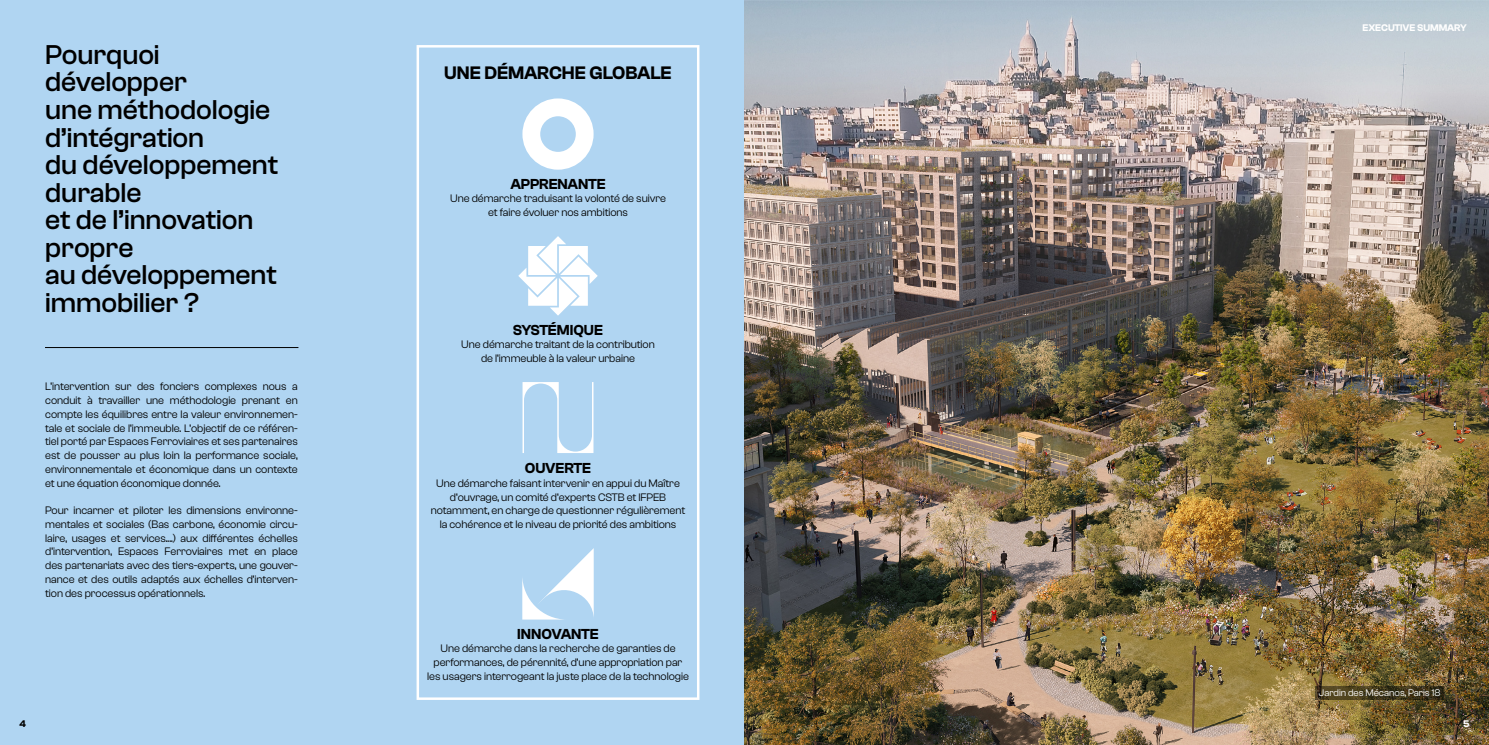
<style>
.page{position:relative;width:1489px;height:745px;background:#fff}
.page>*{position:absolute;margin:0;border:0;box-sizing:border-box;transform-origin:0 0}
.t1{font:500 28.12px/27.5px "Clash Grotesk";letter-spacing:-.005em;color:#000}
.t2{font:600 18.75px "Clash Grotesk";letter-spacing:-.005em;color:#000}
.t3{font:600 15px "Clash Grotesk";letter-spacing:-.015em;color:#000}
.t4{font:11.25px/13.8px "Clash Grotesk";letter-spacing:-.005em;color:#000;text-align:center}
.t5{font:10px "Clash Grotesk";color:#fff}
.t6{font:600 10px "Clash Grotesk";letter-spacing:-.015em;color:#fff}
.t7{font:600 10px "Clash Grotesk";color:#000}
</style>
<div class="page">
<div style="left:0;top:0;width:744px;height:744px;background:#b0d5f2"></div>
<hr style="left:45px;top:347px;width:253px;height:1px;background:#000">
<div style="left:522px;top:98px;width:71px;height:71px;background:#fff;border-radius:50%"></div>
<div style="left:540px;top:116px;width:35px;height:36px;background:#b0d5f2;border-radius:50%"></div>
<svg style="left:518px;top:236px;width:79px;height:79px"></svg>
<svg style="left:522px;top:382px;width:71px;height:71px"></svg>
<svg style="left:522px;top:549px;width:71px;height:70px"></svg>
<div style="left:416px;top:45px;width:283px;height:654px;border:2px solid #fff"></div>
<img style="left:744px;top:0;width:744px;height:744px">
<svg style="left:1315px;top:685px;width:128px;height:14px;background:#463b1d"></svg>
<h1 class="t1" style="left:45px;top:41px;width:234px">Pourquoi développer<br>une méthodologie d’intégration<br>du développement durable<br>et de l’innovation propre<br>au développement immobilier ?</h1>
<p class="t4" style="left:45px;top:379px;width:254px;text-align:justify">L’intervention sur des fonciers complexes nous a conduit à travailler une méthodologie prenant en compte les équilibres entre la valeur environnemen&shy;tale et sociale de l’immeuble. L’objectif de ce référen&shy;tiel porté par Espaces Ferroviaires et ses partenaires est de pousser au plus loin la performance sociale, environnementale et économique dans un contexte et une équation économique donnée.</p>
<p class="t4" style="left:45px;top:503px;width:254px;text-align:justify">Pour incarner et piloter les dimensions environne&shy;mentales et sociales (Bas carbone, économie circu&shy;laire, usages et services....) aux différentes échelles d’intervention, Espaces Ferroviaires met en place des partenariats avec des tiers-experts, une gouver&shy;nance et des outils adaptés aux échelles d’interven&shy;tion des processus opérationnels.</p>
<p class="t7" style="left:19px;top:717px;width:8px">4</p>
<h2 class="t2" style="left:444px;top:62px;width:229px">UNE DÉMARCHE GLOBALE</h2>
<h3 class="t3" style="left:510px;top:175px;width:97px">APPRENANTE</h3>
<p class="t4" style="left:450px;top:191px;width:217px">Une démarche traduisant la volonté de suivre et faire évoluer nos ambitions</p>
<h3 class="t3" style="left:513px;top:321px;width:92px">SYSTÉMIQUE</h3>
<p class="t4" style="left:461px;top:337px;width:195px">Une démarche traitant de la contribution de l’immeuble à la valeur urbaine</p>
<h3 class="t3" style="left:525px;top:459px;width:68px">OUVERTE</h3>
<p class="t4" style="left:431px;top:476px;width:256px">Une démarche faisant intervenir en appui du Maître d’ouvrage, un comité d’experts CSTB et IFPEB notamment, en charge de questionner régulièrement la cohérence et le niveau de priorité des ambitions</p>
<h3 class="t3" style="left:517px;top:624px;width:83px">INNOVANTE</h3>
<p class="t4" style="left:427px;top:641px;width:263px">Une démarche dans la recherche de garanties de performances, de pérennité, d’une appropriation par les usagers interrogeant la juste place de la technologie</p>
<p class="t6" style="left:1362px;top:22px;width:106px">EXECUTIVE SUMMARY</p>
<p class="t5" style="left:1318px;top:687px;width:123px">Jardin des Mécanos, Paris 18</p>
<p class="t6" style="left:1462px;top:717px;width:8px">5</p>
</div>
